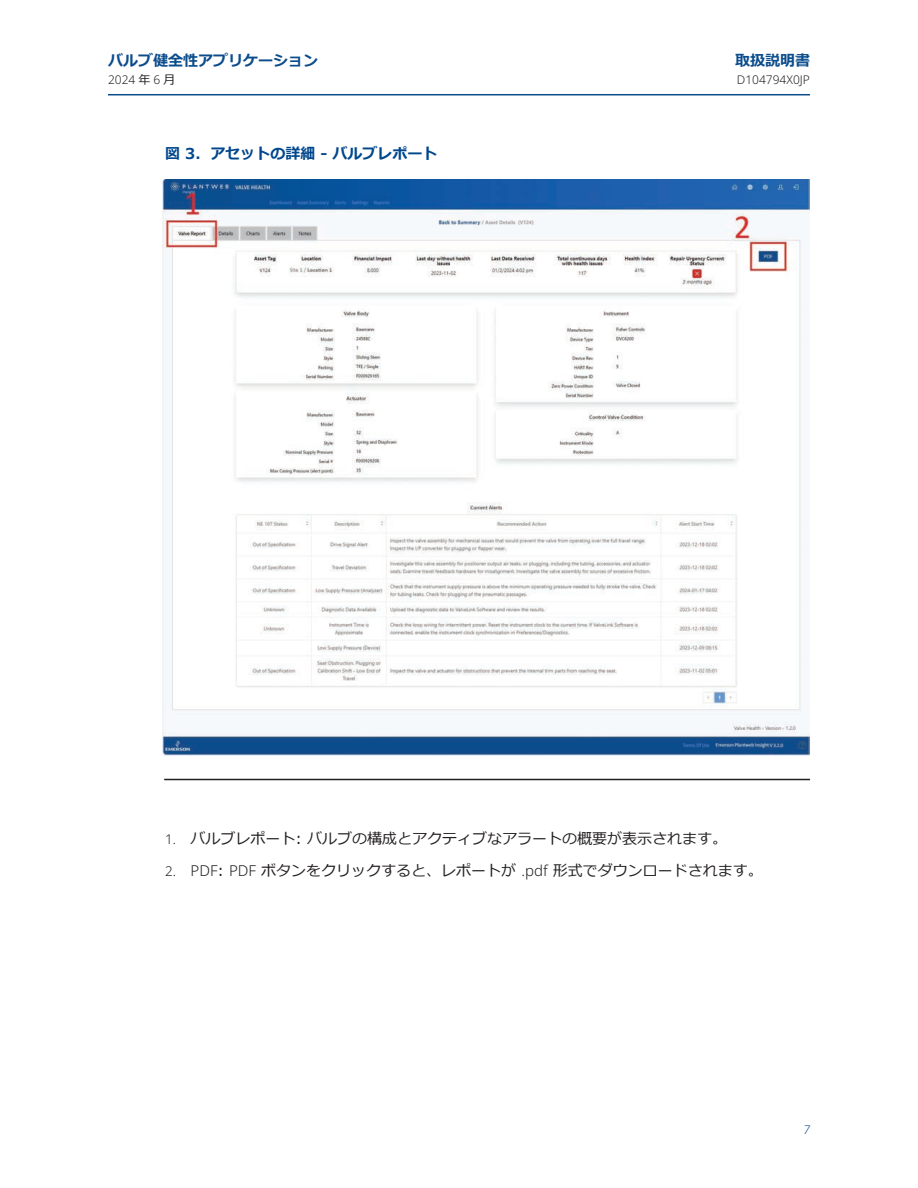
<style>
.page{position:relative;width:918px;height:1188px;background:#fff}
.page>*{position:absolute;margin:0;border:0;box-sizing:border-box;transform-origin:0 0}
.t1{font:15px "Meiryo";color:#231f20}
.t2{font:700 15px "Meiryo";color:#0b4c8c}
.t3{font:700 15px "Meiryo";color:#01478d}
.t4{font:300 12px "Noto Sans";color:#231f20}
.t5{font:italic 300 12px "Noto Sans";color:#0b4c8c}
.s1{font-family:"Meiryo";font-weight:400}
.s2{font-family:"Noto Sans";font-weight:300;font-size:13.5px}
.s3{font-family:"Noto Sans";font-weight:300}
</style>
<div class="page">
<hr style="left:108px;top:94px;width:702px;height:1px;background:#0b4c8c">
<img style="left:162px;top:180px;width:648px;height:576px">
<hr style="left:164px;top:779px;width:646px;height:1px;background:#231f20">
<p class="t2" style="left:108px;top:50px;width:211px">バルブ健全性アプリケーション</p>
<p class="t2" style="left:735px;top:50px;width:76px">取扱説明書</p>
<p class="t4" style="left:108px;top:72px;width:69px">2024 <span class="s1">年</span> 6 <span class="s1">月</span></p>
<p class="t4" style="left:737px;top:72px;width:75px">D104794X0JP</p>
<p class="t3" style="left:165px;top:143px;width:274px">図 3. アセットの詳細 - バルブレポート</p>
<p class="t1" style="left:165px;top:828px;width:564px"><span class="s2">1.</span> バルブレポート: バルブの構成とアクティブなアラートの概要が表示されます。</p>
<p class="t1" style="left:165px;top:860px;width:599px"><span class="s2">2.</span> <span class="s3">PDF</span>: <span class="s3">PDF</span> ボタンをクリックすると、レポートが <span class="s3">.pdf</span> 形式でダウンロードされます。</p>
<p class="t5" style="left:803px;top:1121px;width:8px">7</p>
</div>
